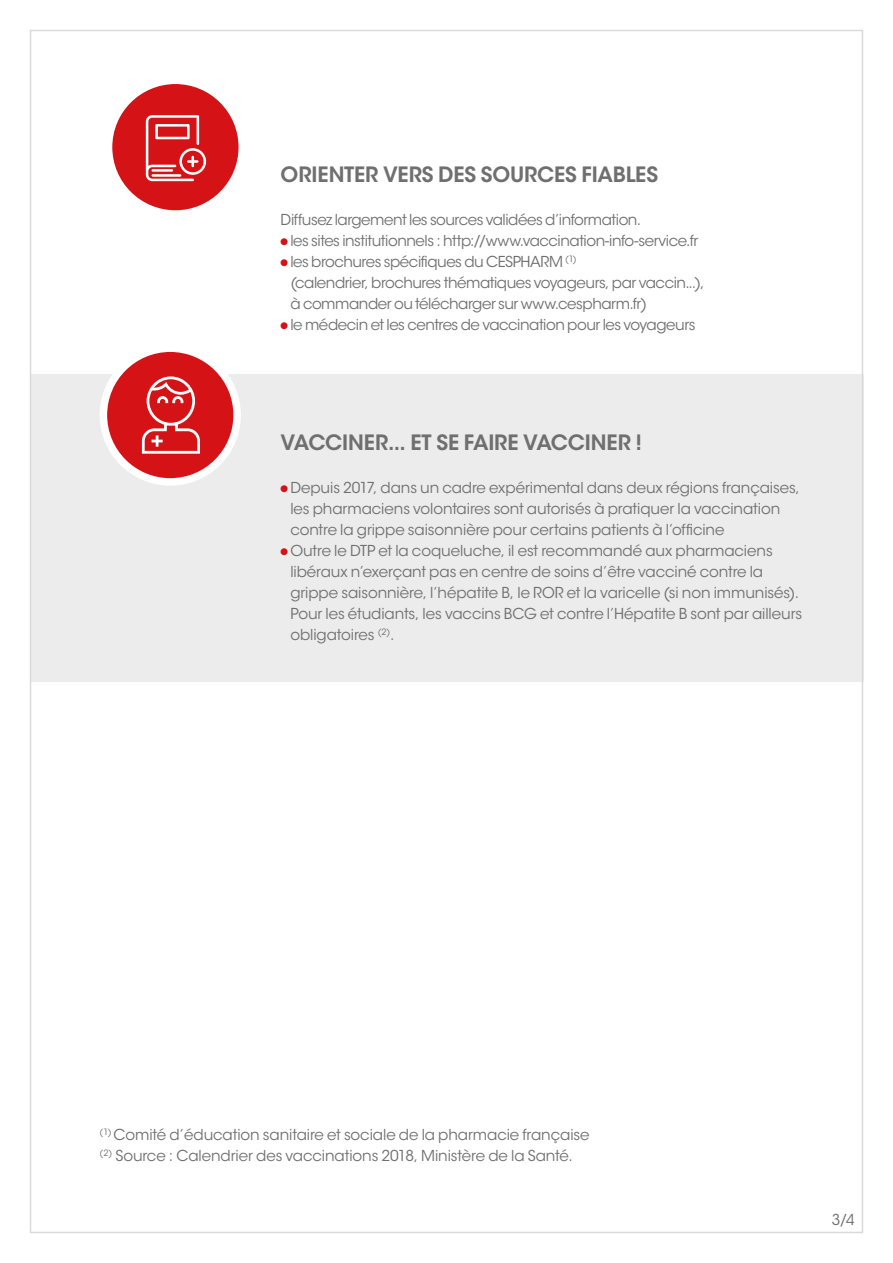
<style>
.page{position:relative;width:893px;height:1263px;background:#fff}
.page>*{position:absolute;margin:0;border:0;box-sizing:border-box;transform-origin:0 0}
.t1{font:600 21px "ITC Avant Garde Std";letter-spacing:-.005em;color:#706f6f}
.t2{font:15px/21px "ITC Avant Garde Std";letter-spacing:-.005em;color:#706f6f}
.t3{font:15px/21px "ITC Avant Garde Std";letter-spacing:-.03em;color:#706f6f}
</style>
<div class="page">
<div style="left:30px;top:374px;width:833px;height:308px;background:#ececec"></div>
<div style="left:103px;top:348px;width:134px;height:134px;background:#d51317;border-radius:50%"></div>
<div style="left:100px;top:344px;width:141px;height:142px;border:8px solid #fff;border-radius:50%"></div>
<svg style="left:142px;top:376px;width:58px;height:78px"></svg>
<div style="left:109px;top:80px;width:133px;height:134px;background:#d51317;border-radius:50%"></div>
<div style="left:105px;top:77px;width:141px;height:141px;border:8px solid #fff;border-radius:50%"></div>
<svg style="left:146px;top:115px;width:60px;height:66px"></svg>
<hr style="left:152px;top:169px;width:21px;height:3px;background:#fff">
<hr style="left:152px;top:174px;width:29px;height:3px;background:#fff">
<h1 class="t1" style="left:281px;top:161px;width:379px">ORIENTER VERS DES SOURCES FIABLES</h1>
<p class="t3" style="left:290px;top:209px;width:415px;text-indent:-10px">Diffusez largement les sources validées d’information.<br>les sites institutionnels : http://www.vaccination-info-service.fr les brochures spécifiques du CESPHARM <sup>(1)<br></sup>(calendrier, brochures thématiques voyageurs, par vaccin...), à commander ou télécharger sur www.cespharm.fr)<br>le médecin et les centres de vaccination pour les voyageurs</p>
<h1 class="t1" style="left:281px;top:429px;width:363px">VACCINER... ET SE FAIRE VACCINER !</h1>
<p class="t2" style="left:290px;top:477px;width:513px">Depuis 2017, dans un cadre expérimental dans deux régions françaises, les pharmaciens volontaires sont autorisés à pratiquer la vaccination contre la grippe saisonnière pour certains patients à l’officine<br>Outre le DTP et la coqueluche, il est recommandé aux pharmaciens libéraux n’exerçant pas en centre de soins d’être vacciné contre la grippe saisonnière, l’hépatite B, le ROR et la varicelle (si non immunisés).<br>Pour les étudiants, les vaccins BCG et contre l’Hépatite B sont par ailleurs obligatoires <sup>(2)</sup>.</p>
<p class="t2" style="left:100px;top:1124px;width:491px"><sup>(1)</sup> Comité d’éducation sanitaire et sociale de la pharmacie française <sup>(2)</sup> Source : Calendrier des vaccinations 2018, Ministère de la Santé.</p>
<p class="t2" style="left:832px;top:1209px;width:24px">3/4</p>
</div>
